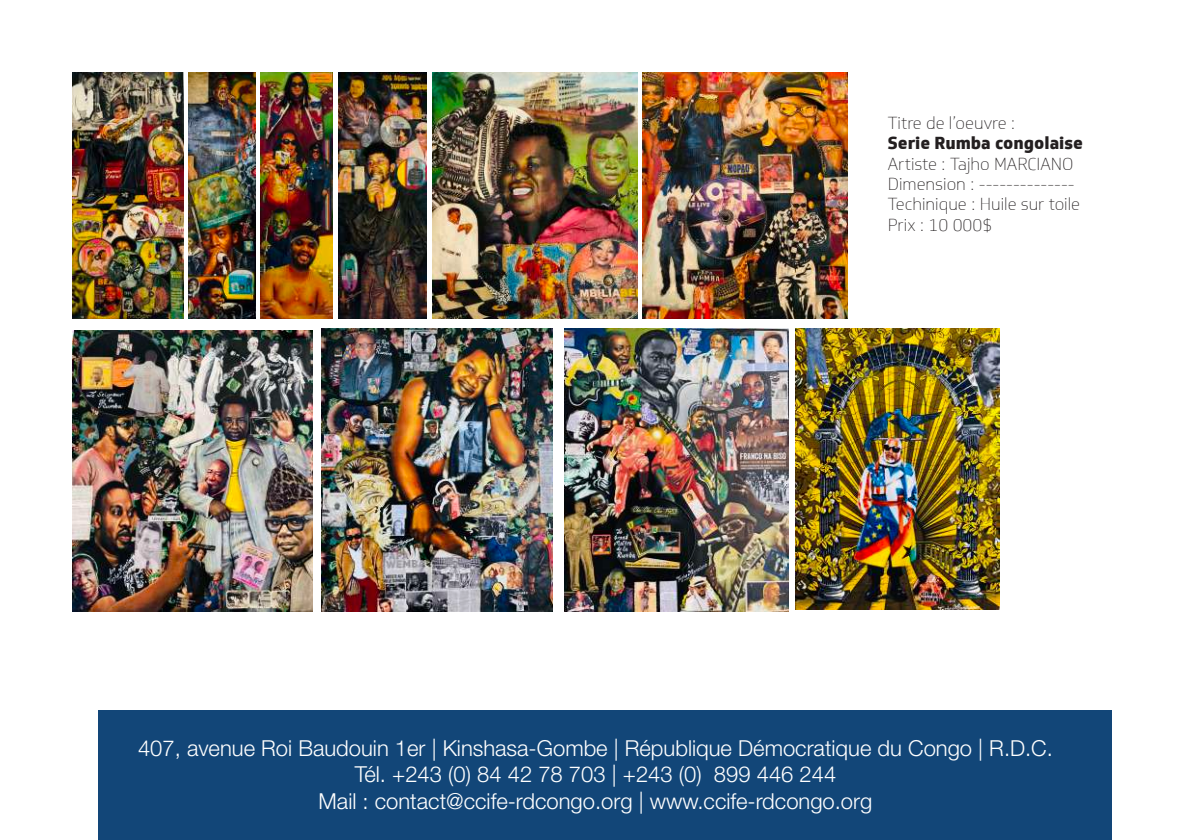
<style>
.page{position:relative;width:1191px;height:840px;background:#fff}
.page>*{position:absolute;margin:0;border:0;box-sizing:border-box;transform-origin:0 0}
.t1{font:300 22px/26.4px "Helvetica Neue LT Std";color:#fff;text-align:center}
.t2{font:100 17px/20.4px "Soleto";color:#231f20}
.t3{font:800 17px "Soleto";color:#231f20}
</style>
<div class="page">
<img style="left:72px;top:72px;width:112px;height:246px">
<img style="left:188px;top:72px;width:68px;height:246px">
<img style="left:260px;top:72px;width:73px;height:246px">
<img style="left:338px;top:72px;width:88px;height:246px">
<img style="left:432px;top:72px;width:205px;height:246px">
<img style="left:642px;top:72px;width:205px;height:246px">
<div style="left:98px;top:709px;width:1013px;height:130px;background:#124678"></div>
<img style="left:72px;top:330px;width:240px;height:281px">
<img style="left:321px;top:328px;width:231px;height:283px">
<img style="left:564px;top:328px;width:225px;height:283px">
<img style="left:795px;top:328px;width:204px;height:281px">
<p class="t2" style="left:888px;top:113px;width:129px">Titre de l’oeuvre :</p>
<p class="t3" style="left:888px;top:132px;width:197px">Serie Rumba congolaise</p>
<p class="t2" style="left:888px;top:154px;width:194px">Artiste : Tajho MARCIANO<br>Dimension : --------------<br>Techinique : Huile sur toile<br>Prix : 10 000$</p>
<p class="t1" style="left:138px;top:733px;width:916px">407, avenue Roi Baudouin 1er | Kinshasa-Gombe | République Démocratique du Congo | R.D.C.<br>Tél. +243 (0) 84 42 78 703 | +243 (0) 899 446 244<br>Mail : contact@ccife-rdcongo.org | www.ccife-rdcongo.org</p>
</div>
